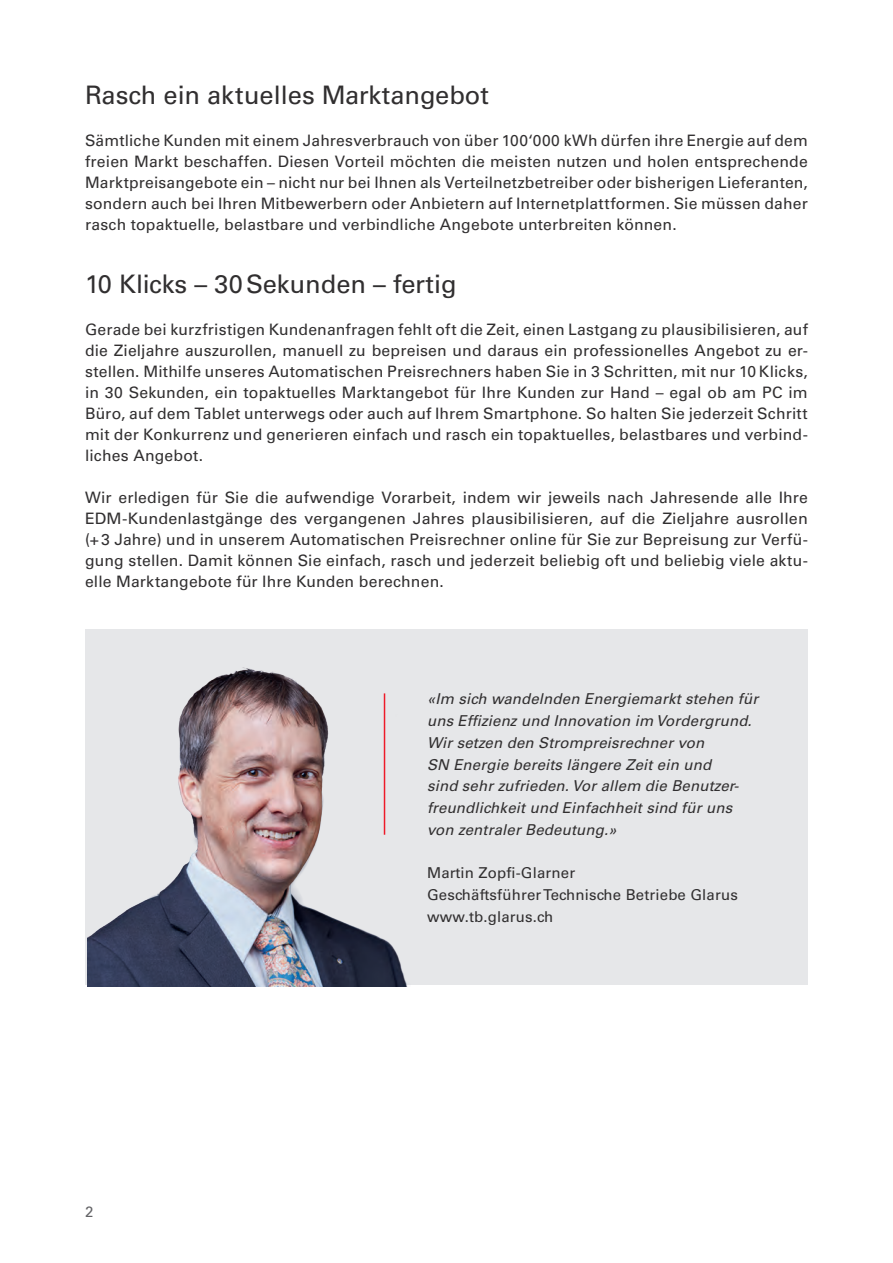
<style>
.page{position:relative;width:893px;height:1263px;background:#fff}
.page>*{position:absolute;margin:0;border:0;box-sizing:border-box;transform-origin:0 0}
.Titel{font:25.5px "Univers LT Std";color:#312f30}
.Fliesstext{font:15.75px/21px "Univers LT Std";letter-spacing:.01em;color:#312f30;text-align:justify}
.t1{font:italic 15px/21.8px "Univers LT Std";letter-spacing:.01em;color:#312f30}
.t2{font:15px/21.8px "Univers LT Std";letter-spacing:.01em;color:#312f30}
.t3{font:15px "Univers LT Std";color:#636366}
</style>
<div class="page">
<div style="left:85px;top:629px;width:723px;height:356px;background:#e6e7e9"></div>
<img style="left:87px;top:667px;width:320px;height:319px">
<p class="Titel" style="left:85px;top:80px;width:405px">Rasch ein aktuelles Marktangebot</p>
<p class="Fliesstext" style="left:85px;top:130px;width:724px">Sämtliche Kunden mit einem Jahresverbrauch von über 100‘000 kWh dürfen ihre Energie auf dem freien Markt beschaffen. Diesen Vorteil möchten die meisten nutzen und holen entsprechende Marktpreisangebote ein – nicht nur bei Ihnen als Verteilnetzbetreiber oder bisherigen Lieferanten, sondern auch bei Ihren Mitbewerbern oder Anbietern auf Internetplattformen. Sie müssen daher rasch topaktuelle, belastbare und verbindliche Angebote unterbreiten können.</p>
<p class="Titel" style="left:85px;top:269px;width:373px">10 Klicks – 30Sekunden – fertig</p>
<p class="Fliesstext" style="left:85px;top:319px;width:724px">Gerade bei kurzfristigen Kundenanfragen fehlt oft die Zeit, einen Lastgang zu plausibilisieren, auf die Zieljahre auszurollen, manuell zu bepreisen und daraus ein professionelles Angebot zu er&shy;stellen. Mithilfe unseres Automatischen Preisrechners haben Sie in 3 Schritten, mit nur 10 Klicks, in 30 Sekunden, ein topaktuelles Marktangebot für Ihre Kunden zur Hand – egal ob am PC im Büro, auf dem Tablet unterwegs oder auch auf Ihrem Smartphone. So halten Sie jederzeit Schritt mit der Konkurrenz und generieren einfach und rasch ein topaktuelles, belastbares und verbind&shy;liches Angebot.</p>
<p class="Fliesstext" style="left:85px;top:487px;width:724px">Wir erledigen für Sie die aufwendige Vorarbeit, indem wir jeweils nach Jahresende alle Ihre EDM-Kundenlastgänge des vergangenen Jahres plausibilisieren, auf die Zieljahre ausrollen (+3 Jahre) und in unserem Automatischen Preisrechner online für Sie zur Bepreisung zur Verfü&shy;gung stellen. Damit können Sie einfach, rasch und jederzeit beliebig oft und beliebig viele aktu&shy;elle Marktangebote für Ihre Kunden berechnen.</p>
<p class="t3" style="left:85px;top:1203px;width:10px">2</p>
<p class="t1" style="left:427px;top:688px;width:333px">«Im sich wandelnden Energiemarkt stehen für uns Effizienz und Innovation im Vordergrund.<br>Wir setzen den Strompreisrechner von<br>SN Energie bereits längere Zeit ein und<br>sind sehr zufrieden. Vor allem die Benutzer&shy;freundlichkeit und Einfachheit sind für uns von zentraler Bedeutung.»</p>
<p class="t2" style="left:427px;top:862px;width:312px">Martin Zopfi-Glarner<br>Geschäftsführer Technische Betriebe Glarus www.tb.glarus.ch</p>
</div>
